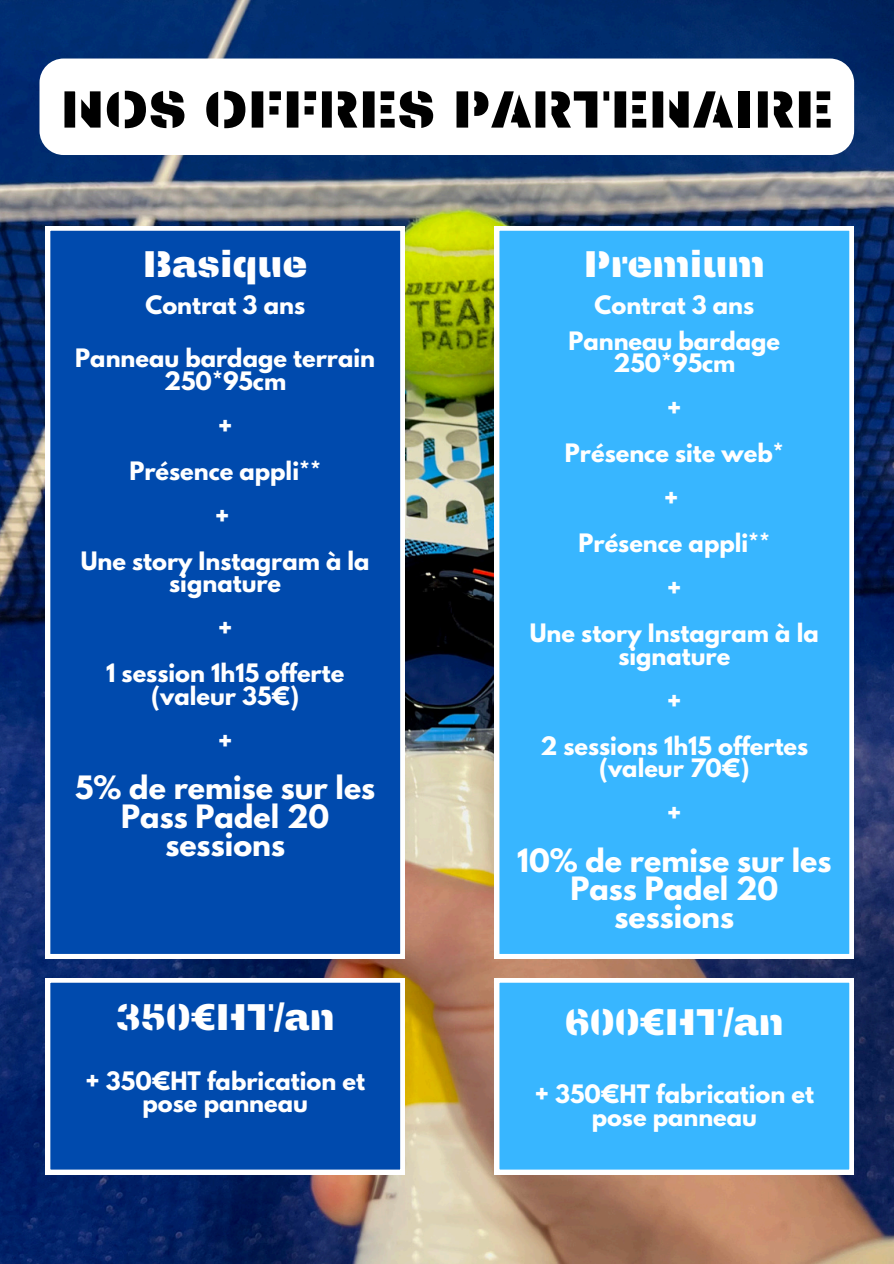
<style>
.page{position:relative;width:894px;height:1264px;background:#fff}
.page>*{position:absolute;margin:0;border:0;box-sizing:border-box;transform-origin:0 0}
.t1{font:52.65px "Archicoco";color:#000}
.t2{font:37.5px "Archicoco";color:#fff}
.t3{font:700 28.5px/28.2px "League Spartan";color:#fff;text-align:center}
.t4{font:700 22.5px/22.5px "League Spartan";color:#fff;text-align:center}
</style>
<div class="page">
<img style="left:0;top:0;width:893px;height:1263px">
<div style="left:495px;top:226px;width:358px;height:732px;background:#38b6ff"></div>
<div style="left:46px;top:226px;width:358px;height:732px;background:#004aad"></div>
<svg style="left:46px;top:978px;width:358px;height:195px;background:#1055b2"></svg>
<svg style="left:495px;top:978px;width:358px;height:195px;background:#44baff"></svg>
<div style="left:39px;top:59px;width:814px;height:96px;background:#fff;border-radius:24px"></div>
<p class="t1" style="left:61px;top:70px;width:773px">NOS OFFRES PARTENAIRE</p>
<h1 class="t2" style="left:143px;top:236px;width:166px">Basique</h1>
<h2 class="t2" style="left:583px;top:236px;width:183px">Premium</h2>
<p class="t4" style="left:145px;top:296px;width:161px">Contrat 3 ans</p>
<p class="t4" style="left:594px;top:296px;width:161px">Contrat 3 ans</p>
<p class="t4" style="left:75px;top:350px;width:301px">Panneau bardage terrain<br>250*95cm</p>
<p class="t4" style="left:218px;top:417px;width:16px">+</p>
<p class="t4" style="left:129px;top:462px;width:193px">Présence appli**</p>
<p class="t4" style="left:215px;top:507px;width:16px">+</p>
<p class="t4" style="left:81px;top:552px;width:290px">Une story Instagram à la signature</p>
<p class="t4" style="left:218px;top:620px;width:16px">+</p>
<p class="t4" style="left:106px;top:665px;width:239px">1 session 1h15 offerte (valeur 35€)</p>
<p class="t4" style="left:218px;top:732px;width:16px">+</p>
<p class="t3" style="left:75px;top:777px;width:301px">5% de remise sur les<br>Pass Padel 20 sessions</p>
<p class="t2" style="left:116px;top:988px;width:220px">350€HT/an</p>
<h3 class="t4" style="left:86px;top:1072px;width:281px">+ 350€HT fabrication et pose panneau</h3>
<h3 class="t4" style="left:568px;top:332px;width:213px">Panneau bardage<br>250*95cm</h3>
<h2 class="t4" style="left:667px;top:400px;width:16px">+</h2>
<p class="t4" style="left:565px;top:445px;width:220px">Présence site web*</p>
<h2 class="t4" style="left:664px;top:490px;width:16px">+</h2>
<p class="t4" style="left:578px;top:535px;width:193px">Présence appli**</p>
<p class="t4" style="left:667px;top:580px;width:16px">+</p>
<p class="t4" style="left:529px;top:625px;width:290px">Une story Instagram à la signature</p>
<p class="t4" style="left:667px;top:692px;width:16px">+</p>
<p class="t4" style="left:540px;top:737px;width:269px">2 sessions 1h15 offertes</p>
<p class="t4" style="left:599px;top:760px;width:152px">(valeur 70€)</p>
<p class="t4" style="left:667px;top:805px;width:16px">+</p>
<p class="t3" style="left:517px;top:850px;width:316px">10% de remise sur les<br>Pass Padel 20 sessions</p>
<p class="t2" style="left:564px;top:994px;width:220px">600€HT/an</p>
<h2 class="t4" style="left:534px;top:1085px;width:281px">+ 350€HT fabrication et pose panneau</h2>
</div>
